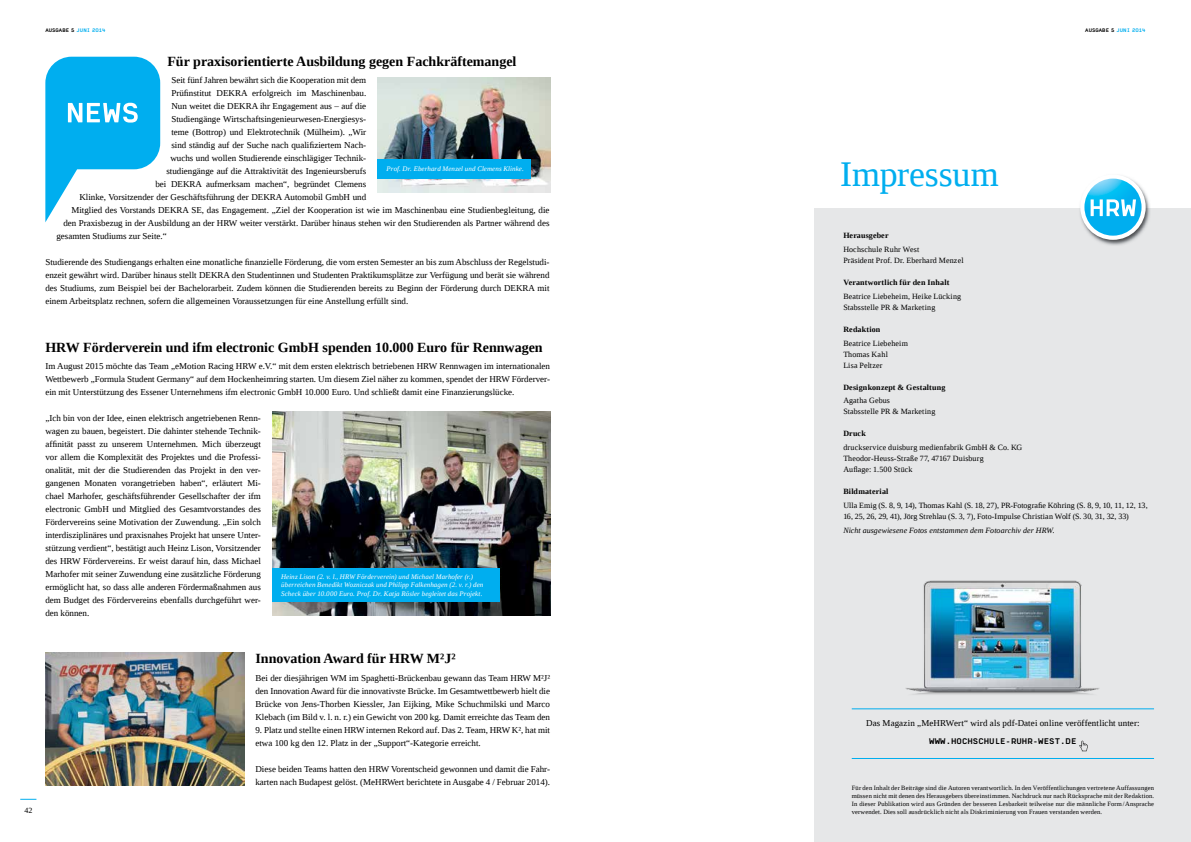
<style>
.page{position:relative;width:1191px;height:842px;background:#fff}
.page>*{position:absolute;margin:0;border:0;box-sizing:border-box;transform-origin:0 0}
.t1{font:36px "Liberation Serif";letter-spacing:-.005em;color:#00aeef}
.t2{font:700 14px "Liberation Serif";color:#000}
.t3{font:9px/13px "Liberation Serif";color:#000;text-align:justify}
.t4{font:8px/11px "Liberation Serif";letter-spacing:.01em;color:#000}
.t5{font:700 8px "Liberation Serif";letter-spacing:.02em;color:#000}
.t6{font:italic 8px "Liberation Serif";letter-spacing:.005em;color:#000}
.t7{font:8px "Normetica C";color:#000}
.t8{font:italic 7px/8.4px "Liberation Serif";letter-spacing:.005em;color:#fff}
.t9{font:6.5px/8px "Liberation Serif";letter-spacing:.025em;color:#000;text-align:justify}
.t10{font:5px "Normetica C";color:#000}
.s1{color:#00aeef}
</style>
<div class="page">
<svg style="left:20px;top:799px;width:16px;height:1px"></svg>
<div style="left:814px;top:209px;width:377px;height:633px;background:#e6e7e8"></div>
<img style="left:1076px;top:176px;width:76px;height:69px">
<svg style="left:1080px;top:174px;width:65px;height:66px"></svg>
<svg style="left:1084px;top:179px;width:57px;height:57px;background:#17b8f1"></svg>
<svg style="left:1090px;top:199px;width:46px;height:17px"></svg>
<img style="left:905px;top:580px;width:195px;height:115px">
<hr style="left:851px;top:708px;width:303px;height:1px;background:#00aeef">
<hr style="left:851px;top:758px;width:303px;height:1px;background:#00aeef">
<svg style="left:1079px;top:741px;width:8px;height:10px"></svg>
<svg style="left:45px;top:57px;width:115px;height:165px"></svg>
<img style="left:272px;top:412px;width:278px;height:204px">
<img style="left:377px;top:77px;width:173px;height:115px">
<img style="left:45px;top:653px;width:199px;height:132px">
<div style="left:272px;top:568px;width:227px;height:33px;background:#00aeef"></div>
<div style="left:377px;top:159px;width:154px;height:20px;background:#00aeef"></div>
<p class="t4" style="left:24px;top:804px;width:10px">42</p>
<p class="t10" style="left:45px;top:27px;width:62px">AUSGABE 5 <span class="s1">JUNI 2014</span></p>
<p class="t10" style="left:1085px;top:27px;width:62px">AUSGABE 5 <span class="s1">JUNI 2014</span></p>
<h2 class="t2" style="left:167px;top:52px;width:350px">Für praxisorientierte Ausbildung gegen Fachkräftemangel</h2>
<p class="t3" style="left:171px;top:73px;width:196px">Seit fünf Jahren bewährt sich die Kooperation mit dem</p>
<p class="t3" style="left:171px;top:86px;width:196px">Prüfinstitut DEKRA erfolgreich im Maschinenbau.</p>
<p class="t3" style="left:171px;top:99px;width:196px">Nun weitet die DEKRA ihr Engagement aus – auf die</p>
<p class="t3" style="left:171px;top:112px;width:196px">Studiengänge Wirtschaftsingenieurwesen-Energiesys-</p>
<p class="t3" style="left:171px;top:125px;width:196px">teme (Bottrop) und Elektrotechnik (Mülheim). „Wir</p>
<p class="t3" style="left:171px;top:138px;width:196px">sind ständig auf der Suche nach qualifiziertem Nach-</p>
<p class="t3" style="left:170px;top:151px;width:197px">wuchs und wollen Studierende einschlägiger Technik-</p>
<p class="t3" style="left:166px;top:164px;width:201px">studiengänge auf die Attraktivität des Ingenieursberufs</p>
<p class="t3" style="left:155px;top:177px;width:212px">bei DEKRA aufmerksam machen“, begründet Clemens</p>
<p class="t3" style="left:79px;top:190px;width:288px">Klinke, Vorsitzender der Geschäftsführung der DEKRA Automobil GmbH und</p>
<p class="t3" style="left:71px;top:203px;width:480px">Mitglied des Vorstands DEKRA SE, das Engagement. „Ziel der Kooperation ist wie im Maschinenbau eine Studienbegleitung, die</p>
<p class="t3" style="left:63px;top:216px;width:487px">den Praxisbezug in der Ausbildung an der HRW weiter verstärkt. Darüber hinaus stehen wir den Studierenden als Partner während des</p>
<p class="t3" style="left:56px;top:229px;width:112px">gesamten Studiums zur Seite.“</p>
<p class="t3" style="left:45px;top:255px;width:506px">Studierende des Studiengangs erhalten eine monatliche finanzielle Förderung, die vom ersten Semester an bis zum Abschluss der Regelstudi&shy;enzeit gewährt wird. Darüber hinaus stellt DEKRA den Studentinnen und Studenten Praktikumsplätze zur Verfügung und berät sie während des Studiums, zum Beispiel bei der Bachelorarbeit. Zudem können die Studierenden bereits zu Beginn der Förderung durch DEKRA mit einem Arbeitsplatz rechnen, sofern die allgemeinen Voraussetzungen für eine Anstellung erfüllt sind.</p>
<h2 class="t2" style="left:45px;top:338px;width:499px">HRW Förderverein und ifm electronic GmbH spenden 10.000 Euro für Rennwagen</h2>
<p class="t3" style="left:45px;top:359px;width:506px">Im August 2015 möchte das Team „eMotion Racing HRW e.V.“ mit dem ersten elektrisch betriebenen HRW Rennwagen im internationalen Wettbewerb „Formula Student Germany“ auf dem Hockenheimring starten. Um diesem Ziel näher zu kommen, spendet der HRW Förderver&shy;ein mit Unterstützung des Essener Unternehmens ifm electronic GmbH 10.000 Euro. Und schließt damit eine Finanzierungslücke.</p>
<p class="t3" style="left:45px;top:411px;width:217px">„Ich bin von der Idee, einen elektrisch angetriebenen Renn&shy;wagen zu bauen, begeistert. Die dahinter stehende Technik&shy;affinität passt zu unserem Unternehmen. Mich überzeugt vor allem die Komplexität des Projektes und die Professi&shy;onalität, mit der die Studierenden das Projekt in den ver&shy;gangenen Monaten vorangetrieben haben“, erläutert Mi&shy;chael Marhofer, geschäftsführender Gesellschafter der ifm electronic GmbH und Mitglied des Gesamtvorstandes des Fördervereins seine Motivation der Zuwendung. „Ein solch interdisziplinäres und praxisnahes Projekt hat unsere Unter&shy;stützung verdient“, bestätigt auch Heinz Lison, Vorsitzender des HRW Fördervereins. Er weist darauf hin, dass Michael Marhofer mit seiner Zuwendung eine zusätzliche Förderung ermöglicht hat, so dass alle anderen Fördermaßnahmen aus dem Budget des Fördervereins ebenfalls durchgeführt wer&shy;den können.</p>
<h2 class="t2" style="left:255px;top:649px;width:202px">Innovation Award für HRW M²J²</h2>
<p class="t3" style="left:255px;top:671px;width:296px">Bei der diesjährigen WM im Spaghetti-Brückenbau gewann das Team HRW M²J² den Innovation Award für die innovativste Brücke. Im Gesamtwettbewerb hielt die Brücke von Jens-Thorben Kiessler, Jan Eijking, Mike Schuchmilski und Marco Klebach (im Bild v. l. n. r.) ein Gewicht von 200 kg. Damit erreichte das Team den</p>
<p class="t3" style="left:255px;top:723px;width:296px">9. Platz und stellte einen HRW internen Rekord auf. Das 2. Team, HRW K², hat mit etwa 100 kg den 12. Platz in der „Support“-Kategorie erreicht.</p>
<p class="t3" style="left:255px;top:762px;width:296px">Diese beiden Teams hatten den HRW Vorentscheid gewonnen und damit die Fahr&shy;karten nach Budapest gelöst. (MeHRWert berichtete in Ausgabe 4 / Februar 2014).</p>
<p class="t8" style="left:386px;top:165px;width:139px">Prof. Dr. Eberhard Menzel und Clemens Klinke.</p>
<p class="t8" style="left:281px;top:572px;width:204px">Heinz Lison (2. v. l., HRW Förderverein) und Michael Marhofer (r.) überreichen Benedikt Wozniczak und Philipp Falkenhagen (2. v. r.) den<br>Scheck über 10.000 Euro. Prof. Dr. Katja Rösler begleitet das Projekt.</p>
<h1 class="t1" style="left:840px;top:151px;width:160px">Impressum</h1>
<p class="t5" style="left:843px;top:230px;width:47px">Herausgeber</p>
<p class="t4" style="left:843px;top:244px;width:122px">Hochschule Ruhr West<br>Präsident Prof. Dr. Eberhard Menzel</p>
<p class="t5" style="left:843px;top:277px;width:108px">Verantwortlich für den Inhalt</p>
<p class="t4" style="left:843px;top:290px;width:119px">Beatrice Liebeheim, Heike Lücking<br>Stabsstelle PR &amp; Marketing</p>
<p class="t5" style="left:843px;top:324px;width:39px">Redaktion</p>
<p class="t4" style="left:843px;top:337px;width:66px">Beatrice Liebeheim<br>Thomas Kahl<br>Lisa Peltzer</p>
<p class="t5" style="left:843px;top:381px;width:104px">Designkonzept &amp; Gestaltung</p>
<p class="t4" style="left:843px;top:395px;width:93px">Agatha Gebus<br>Stabsstelle PR &amp; Marketing</p>
<p class="t5" style="left:843px;top:428px;width:24px">Druck</p>
<p class="t4" style="left:843px;top:442px;width:181px">druckservice duisburg medienfabrik GmbH &amp; Co. KG<br>Theodor-Heuss-Straße 77, 47167 Duisburg<br>Auflage: 1.500 Stück</p>
<p class="t5" style="left:843px;top:486px;width:47px">Bildmaterial</p>
<p class="t4" style="left:843px;top:500px;width:306px">Ulla Emig (S. 8, 9, 14), Thomas Kahl (S. 18, 27), PR-Fotografie Köhring (S. 8, 9, 10, 11, 12, 13,<br>16, 25, 26, 29, 41), Jörg Strehlau (S. 3, 7), Foto-Impulse Christian Wolf (S. 30, 31, 32, 33)</p>
<p class="t6" style="left:843px;top:525px;width:213px">Nicht ausgewiesene Fotos entstammen dem Fotoarchiv der HRW.</p>
<p class="t3" style="left:866px;top:717px;width:275px">Das Magazin „MeHRWert“ wird als pdf-Datei online veröffentlicht unter:</p>
<p class="t7" style="left:929px;top:736px;width:7px">WWW</p>
<p class="t7" style="left:945px;top:736px;width:132px">.HOCHSCHULE-RUHR-WEST.DE</p>
<p class="t9" style="left:851px;top:784px;width:304px">Für den Inhalt der Beiträge sind die Autoren verantwortlich. In den Veröffentlichungen vertretene Auffassungen müssen nicht mit denen des Herausgebers übereinstimmen. Nachdruck nur nach Rücksprache mit der Redaktion.<br>In dieser Publikation wird aus Gründen der besseren Lesbarkeit teilweise nur die männliche Form /Ansprache verwendet. Dies soll ausdrücklich nicht als Diskriminierung von Frauen verstanden werden.</p>
</div>
